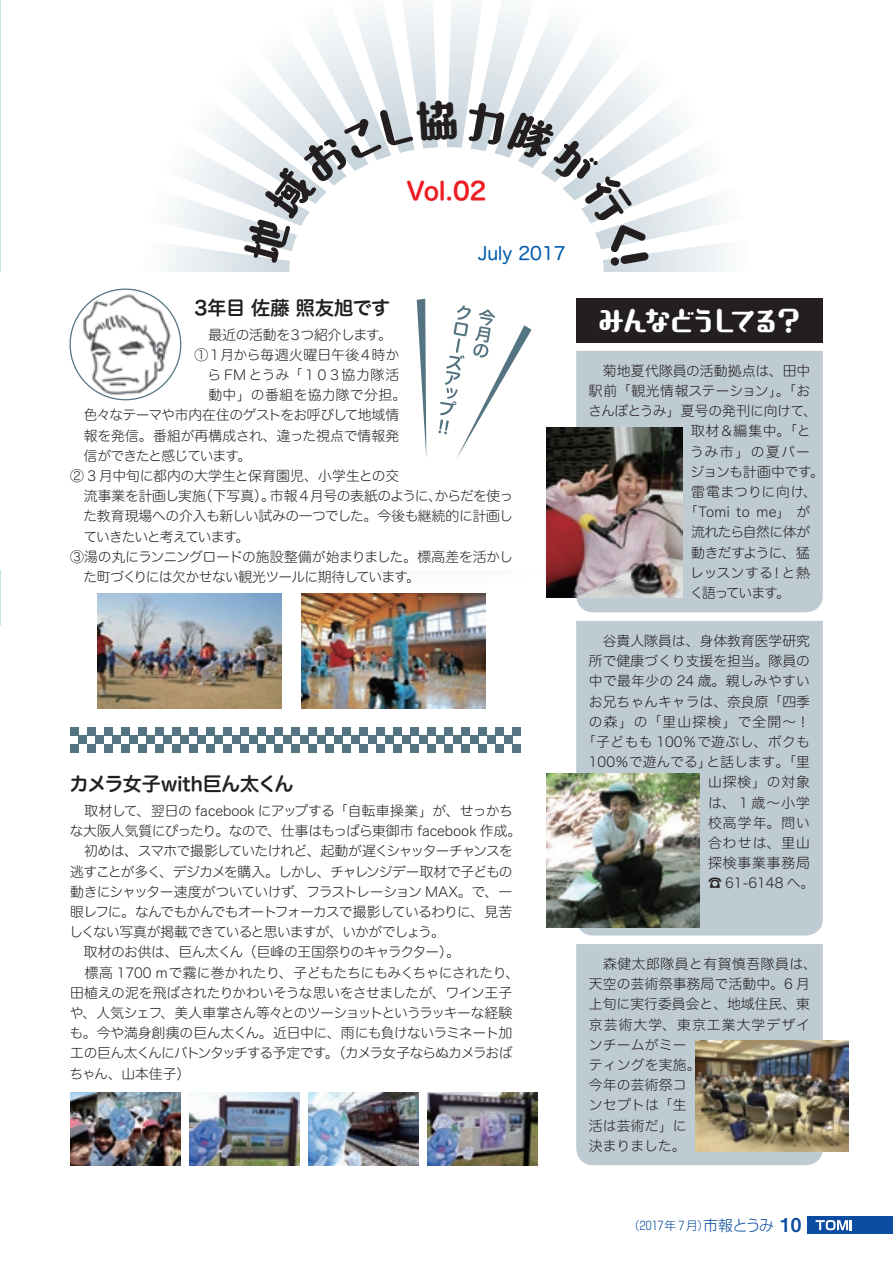
<style>
.page{position:relative;width:893px;height:1263px;background:#fff}
.page>*{position:absolute;margin:0;border:0;box-sizing:border-box;transform-origin:0 0}
.t1{font:27.6px "Aokane Std EB";letter-spacing:-.2em;color:#fff}
.t2{font:24.45px "Hira Maru Std W6";color:#ee1d23}
.t3{font:19.2px "Hira Maru Std W6";letter-spacing:-.02em;color:#231f20}
.t4{font:19.2px "Hira Maru Std W6";color:#231f20}
.t5{font:19.2px "Midashi Go Pro MB31";color:#0d4da1}
.t6{font:18px "Hira Maru Std W4";color:#015aaa}
.t7{font:300 14.85px "Shin Go Pro";letter-spacing:-.055em;color:#0d4da1}
.t8{font:13.8px/20.2px "Hira Maru Std W2";letter-spacing:-.045em;color:#231f20}
.t9{font:13.8px "Hira Maru Std W2";letter-spacing:-.02em;color:#231f20}
.t10{font:13.8px/20.2px "Hira Maru Std W2";letter-spacing:.015em;color:#231f20}
.t11{font:13.8px/20.2px "Hira Maru Std W2";color:#231f20;text-align:right}
.t12{font:13.8px/20.2px "Hira Maru Std W2";letter-spacing:.065em;color:#231f20}
.t13{font:13.8px/20.2px "Hira Maru Std W2";letter-spacing:-.07em;color:#231f20}
.t14{font:13.8px "Hira Maru Std W2";letter-spacing:-.055em;color:#231f20}
.t15{font:13.8px "Hira Maru Std W2";letter-spacing:-.04em;color:#231f20}
.t16{font:13.8px "Hira Maru Std W2";letter-spacing:-.05em;color:#231f20}
.t17{font:13.8px "Hira Maru Std W2";letter-spacing:.005em;color:#231f20}
.t18{font:13.8px "Hira Maru Std W2";letter-spacing:.025em;color:#231f20}
.t19{font:13.8px "Hira Maru Std W2";letter-spacing:.045em;color:#231f20}
.t20{font:300 11.7px "Shin Go Pro";color:#0d4da1}
</style>
<div class="page">
<svg style="left:0;top:0;width:1px;height:625px"></svg>
<div style="left:0;top:272px;width:893px;height:298px;background:#fff"></div>
<div style="left:576px;top:489px;width:247px;height:123px;background:#bfcbd3"></div>
<div style="left:576px;top:944px;width:247px;height:221px;background:#bfcbd3"></div>
<div style="left:576px;top:621px;width:247px;height:314px;background:#bfcbd3"></div>
<img style="left:546px;top:489px;width:136px;height:108px">
<img style="left:546px;top:774px;width:153px;height:153px">
<svg style="left:70px;top:727px;width:451px;height:26px"></svg>
<img style="left:70px;top:1093px;width:111px;height:72px">
<img style="left:189px;top:1093px;width:111px;height:72px">
<img style="left:308px;top:1093px;width:111px;height:72px">
<img style="left:427px;top:1093px;width:111px;height:72px">
<img style="left:695px;top:1040px;width:153px;height:111px">
<img style="left:302px;top:593px;width:183px;height:115px">
<img style="left:97px;top:593px;width:184px;height:115px">
<div style="left:808px;top:1216px;width:85px;height:18px;background:#0d4da1"></div>
<svg style="left:816px;top:1220px;width:36px;height:10px"></svg>
<svg style="left:69px;top:5px;width:754px;height:484px"></svg>
<h2 class="t2" style="left:406px;top:172px;width:82px">Vol.02</h2>
<h3 class="t4" style="left:195px;top:293px;width:197px">3年目佐藤照友旭です</h3>
<p class="t9" style="left:195px;top:324px;width:199px">　最近の活動を３つ紹介します。</p>
<p class="t9" style="left:195px;top:344px;width:207px">①１月から毎週火曜日午後４時か</p>
<p class="t9" style="left:208px;top:365px;width:193px">ら FM とうみ「１０３協力隊活</p>
<p class="t18" style="left:208px;top:385px;width:199px">動中」の番組を協力隊で分担。</p>
<h3 class="t6" style="left:478px;top:240px;width:89px">July 2017</h3>
<p class="t15" style="left:84px;top:405px;width:317px">色々なテーマや市内在住のゲストをお呼びして地域情</p>
<p class="t9" style="left:84px;top:425px;width:317px">報を発信。番組が再構成され、違った視点で情報発</p>
<p class="t13" style="left:84px;top:445px;width:169px">信ができたと感じています。</p>
<p class="t9" style="left:70px;top:466px;width:331px">② 3 月中旬に都内の大学生と保育園児、小学生との交</p>
<p class="t16" style="left:270px;top:486px;width:245px">市報 4 月号の表紙のようにからだを使っ</p>
<p class="t9" style="left:428px;top:486px;width:15px">、</p>
<p class="t9" style="left:199px;top:486px;width:78px">（下写真）。</p>
<p class="t9" style="left:84px;top:486px;width:123px">流事業を計画し実施</p>
<p class="t9" style="left:84px;top:506px;width:431px">た教育現場への介入も新しい試みの一つでした。今後も継続的に計画し</p>
<p class="t13" style="left:83px;top:526px;width:167px">ていきたいと考えています。</p>
<p class="t9" style="left:70px;top:546px;width:444px">③湯の丸にランニングロードの施設整備が始まりました。標高差を活かし</p>
<p class="t14" style="left:84px;top:567px;width:338px">た町づくりには欠かせない観光ツールに期待しています。</p>
<h3 class="t3" style="left:70px;top:769px;width:226px">カメラ女子with巨ん太くん</h3>
<p class="t8" style="left:69px;top:800px;width:454px">　取材して、翌日の facebook にアップする「自転車操業」が、せっかちな大阪人気質にぴったり。なので、仕事はもっぱら東御市 facebook 作成。　初めは、スマホで撮影していたけれど、起動が遅くシャッターチャンスを逃すことが多く、デジカメを購入。しかし、チャレンジデー取材で子どもの動きにシャッター速度がついていけず、フラストレーション MAX。で、一眼レフに。なんでもかんでもオートフォーカスで撮影しているわりに、見苦しくない写真が掲載できていると思いますが、いかがでしょう。<br>　取材のお供は、巨ん太くん（巨峰の王国祭りのキャラクター。(<br>　標高 1700 ｍで霧に巻かれたり、子どもたちにもみくちゃにされたり、田植えの泥を飛ばされたりかわいそうな思いをさせましたが、ワイン王子や、人気シェフ、美人車掌さん等々とのツーショットというラッキーな経験も。今や満身創痍の巨ん太くん。近日中に、雨にも負けないラミネート加工の巨ん太くんにバトンタッチする予定です。（カメラ女子ならぬカメラおばちゃん、山本佳子(</p>
<h1 class="t1" style="left:597px;top:299px;width:184px">みんなどうしてる</h1>
<p class="t10" style="left:589px;top:360px;width:223px">　菊地夏代隊員の活動拠点は、田中</p>
<p class="t17" style="left:589px;top:381px;width:223px">駅前「観光情報ステーション」。「お</p>
<p class="t9" style="left:588px;top:401px;width:230px">さんぽとうみ」夏号の発刊に向けて、</p>
<p class="t9" style="left:691px;top:421px;width:122px">取材＆編集中。「と</p>
<p class="t9" style="left:690px;top:441px;width:121px">うみ市」の夏バー</p>
<p class="t9" style="left:690px;top:461px;width:135px">ジョンも計画中です。</p>
<p class="t19" style="left:691px;top:482px;width:127px">雷電まつりに向け、</p>
<p class="t9" style="left:756px;top:502px;width:55px">me」が</p>
<h1 class="t1" style="left:775px;top:299px;width:29px">?</h1>
<p class="t9" style="left:684px;top:502px;width:47px">「Tomi</p>
<p class="t15" style="left:691px;top:522px;width:121px">流れたら自然に体が</p>
<p class="t14" style="left:691px;top:542px;width:121px">動きだすように、猛</p>
<p class="t9" style="left:770px;top:562px;width:42px">！と熱</p>
<p class="t9" style="left:736px;top:502px;width:15px">to</p>
<p class="t13" style="left:690px;top:562px;width:102px">レッスンする<br>く語っています。</p>
<p class="t11" style="left:582px;top:630px;width:230px">　谷貴人隊員は、身体教育医学研究所で健康づくり支援を担当。隊員の中で最年少の 24 歳。親しみやすいお兄ちゃんキャラは、奈良原「四季の森」の「里山探検」で全開~!「子どもも 100％で遊ぶし、ボクもと話します。「里</p>
<p class="t12" style="left:708px;top:752px;width:108px;text-indent:-119px">100％で遊んでる」<br>山探検」の対象は、１歳～小学校高学年。問い合わせは、里山探検事業事務局☎ 61-6148 へ。</p>
<p class="t10" style="left:589px;top:953px;width:230px">　森健太郎隊員と有賀慎吾隊員は、天空の芸術祭事務局で活動中。6 月上旬に実行委員会と、地域住民、東京芸術大学、東京工業大学デザインチームがミー<br>ティングを実施。<br>今年の芸術祭コ<br>ンセプトは「生<br>活は芸術だ」に<br>決まりました。</p>
<h3 class="t5" style="left:780px;top:1210px;width:23px">10</h3>
<p class="t7" style="left:703px;top:1213px;width:72px">市報とうみ</p>
<p class="t20" style="left:628px;top:1215px;width:82px">（2017年 7 月）</p>
</div>
